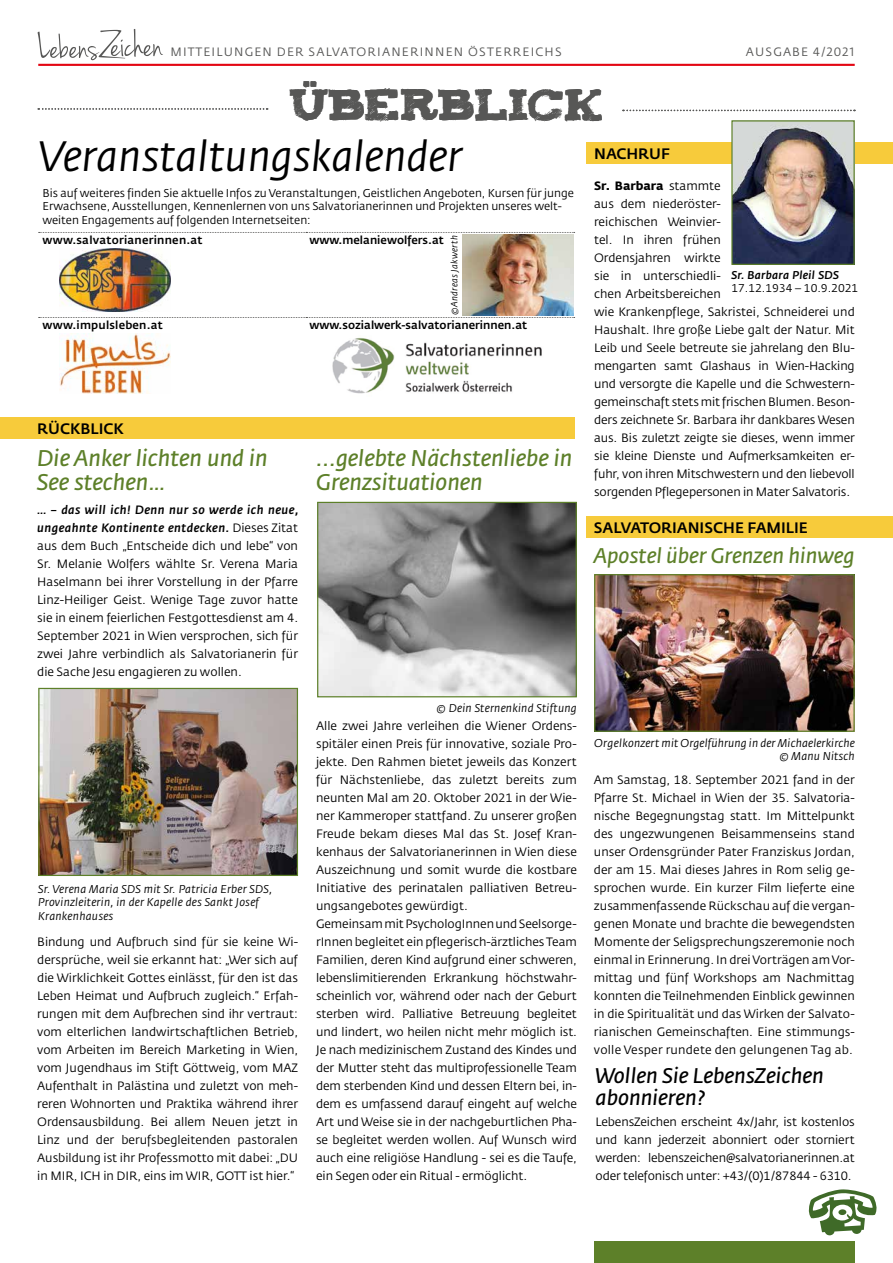
<style>
.page{position:relative;width:893px;height:1263px;background:#fff}
.page>*{position:absolute;margin:0;border:0;box-sizing:border-box;transform-origin:0 0}
.t1{font:42px "Fedra Sans CEVA Book Italic TF";color:#000}
.t2{font:36px "Tiza";color:#575756}
.t3{font:italic 22.5px/24px "Fedra Sans CEVA";color:#5d8029}
.t4{font:21px/22.5px "Fedra Sans CEVA Normal Italic TF";color:#000}
.t5{font:italic 21px "Fedra Sans CEVA";color:#5d8029}
.t6{font:15px "Fedra Sans CEVA Medium TF";color:#000}
.t7{font:12px/18px "Fedra Sans CEVA Book TF";letter-spacing:-.005em;color:#000;text-align:justify}
.t8{font:italic 500 12px/18px "Fedra Sans CEVA";letter-spacing:.04em;color:#000}
.t9{font:12px "Fedra Sans CEVA";letter-spacing:.1em;color:#575756}
.t10{font:700 12px "Fedra Sans CEVA";color:#000}
.t11{font:11.25px/13.5px "Fedra Sans CEVA Book TF";color:#000}
.t12{font:italic 11.25px/13.5px "Fedra Sans CEVA";letter-spacing:.02em;color:#000;text-align:right}
.t13{font:11.25px "Fedra Sans CEVA Medium TF";color:#000}
.t14{font:11.25px "Fedra Sans CEVA Medium TF";letter-spacing:.02em;color:#000}
.t15{font:11.25px "Fedra Sans CEVA Medium Italic TF";letter-spacing:.03em;color:#000}
.t16{font:italic 9px "Fedra Sans CEVA";letter-spacing:.03em;color:#000}
.s1{font-family:"Fedra Sans CEVA Book TF";font-weight:400;font-style:normal}
.s2{font-family:"Fedra Sans CEVA Book TF";font-weight:400}
</style>
<div class="page">
<div style="left:587px;top:517px;width:306px;height:21px;background:#f7cb3b"></div>
<hr style="left:38px;top:64px;width:817px;height:2px;background:#e30613">
<svg style="left:38px;top:29px;width:125px;height:31px"></svg>
<div style="left:594px;top:1242px;width:261px;height:21px;background:#5d8029"></div>
<div style="left:587px;top:142px;width:306px;height:21px;background:#f7cb3b"></div>
<svg style="left:38px;top:108px;width:230px;height:2px"></svg>
<svg style="left:623px;top:110px;width:232px;height:1px"></svg>
<div style="left:0;top:418px;width:574px;height:21px;background:#f7cb3b"></div>
<img style="left:596px;top:576px;width:257px;height:154px">
<div style="left:594px;top:574px;width:261px;height:158px;border:1px solid #5d8029"></div>
<svg style="left:39px;top:232px;width:536px;height:1px"></svg>
<svg style="left:39px;top:317px;width:536px;height:1px"></svg>
<img style="left:332px;top:338px;width:210px;height:56px">
<img style="left:59px;top:333px;width:112px;height:61px">
<img style="left:59px;top:248px;width:112px;height:63px">
<img style="left:462px;top:235px;width:112px;height:81px">
<img style="left:733px;top:122px;width:120px;height:141px">
<div style="left:731px;top:120px;width:124px;height:145px;border:1px solid #5d8029"></div>
<svg style="left:808px;top:1189px;width:69px;height:46px"></svg>
<img style="left:40px;top:690px;width:256px;height:184px">
<div style="left:38px;top:688px;width:260px;height:188px;border:1px solid #5d8029"></div>
<img style="left:319px;top:504px;width:256px;height:191px">
<div style="left:317px;top:502px;width:260px;height:195px;border:1px solid #5d8029"></div>
<p class="t9" style="left:170px;top:44px;width:393px">MITTEILUNGEN DER SALVATORIANERINNEN ÖSTERREICHS</p>
<p class="t9" style="left:746px;top:44px;width:110px">AUSGABE 4/2021</p>
<h2 class="t2" style="left:290px;top:76px;width:314px">ÜBERBLICK</h2>
<h1 class="t1" style="left:38px;top:130px;width:425px">Veranstaltungskalender</h1>
<p class="t11" style="left:43px;top:186px;width:533px">Bis auf weiteres finden Sie aktuelle Infos zu Veranstaltungen, Geistlichen Angeboten, Kursen für junge<br>Erwachsene, Ausstellungen, Kennenlernen von uns Salvatorianerinnen und Projekten unseres welt&shy;weiten Engagements auf folgenden Internetseiten:</p>
<p class="t14" style="left:43px;top:233px;width:162px">www.salvatorianerinnen.at</p>
<p class="t13" style="left:309px;top:233px;width:136px">www.melaniewolfers.at</p>
<p class="t16" style="left:449px;top:315px;width:81px;rotate:-90deg">©Andreas Jakwerth</p>
<p class="t14" style="left:43px;top:318px;width:122px">www.impulsleben.at</p>
<p class="t13" style="left:309px;top:318px;width:219px">www.sozialwerk-salvatorianerinnen.at</p>
<p class="t6" style="left:37px;top:420px;width:88px">RÜCKBLICK</p>
<h3 class="t3" style="left:37px;top:446px;width:232px">Die Anker lichten und in<br>See stechen…</h3>
<p class="t8" style="left:37px;top:501px;width:263px">… – das will ich! Denn nur so werde ich neue, ungeahnte Kontinente entdecken. <span class="s1">Dieses Zitat</span></p>
<p class="t7" style="left:37px;top:537px;width:262px">aus dem Buch „Entscheide dich und lebe“ von Sr. Melanie Wolfers wählte Sr. Verena Maria Haselmann bei ihrer Vorstellung in der Pfarre Linz-Heiliger Geist. Wenige Tage zuvor hatte sie in einem feierlichen Festgottesdienst am 4.<br>September 2021 in Wien versprochen, sich für zwei Jahre verbindlich als Salvatorianerin für die Sache Jesu engagieren zu wollen.</p>
<p class="t12" style="left:38px;top:882px;width:236px;text-align:left">Sr. Verena Maria SDS mit Sr. Patricia Erber SDS,<br>Provinzleiterin, in der Kapelle des Sankt Josef<br>Krankenhauses</p>
<p class="t7" style="left:37px;top:933px;width:262px">Bindung und Aufbruch sind für sie keine Wi&shy;dersprüche, weil sie erkannt hat: „Wer sich auf die Wirklichkeit Gottes einlässt, für den ist das Leben Heimat und Aufbruch zugleich.“ Erfah&shy;rungen mit dem Aufbrechen sind ihr vertraut: vom elterlichen landwirtschaftlichen Betrieb, vom Arbeiten im Bereich Marketing in Wien, vom Jugendhaus im Stift Göttweig, vom MAZ Aufenthalt in Palästina und zuletzt von meh&shy;reren Wohnorten und Praktika während ihrer Ordensausbildung. Bei allem Neuen jetzt in Linz und der berufsbegleitenden pastoralen Ausbildung ist ihr Professmotto mit dabei: „DU in MIR, ICH in DIR, eins im WIR, GOTT ist hier.“</p>
<h3 class="t3" style="left:316px;top:446px;width:258px">...gelebte Nächstenliebe in<br>Grenzsituationen</h3>
<p class="t12" style="left:437px;top:701px;width:142px">© Dein Sternenkind Stiftung</p>
<p class="t7" style="left:316px;top:717px;width:262px;text-align:left">Alle zwei Jahre verleihen die Wiener Ordens&shy;spitäler einen Preis für innovative, soziale Pro&shy;jekte. Den Rahmen bietet jeweils das Konzert für Nächstenliebe, das zuletzt bereits zum neunten Mal am 20. Oktober 2021 in der Wie&shy;ner Kammeroper stattfand. Zu unserer großen Freude bekam dieses Mal das St. Josef Kran&shy;kenhaus der Salvatorianerinnen in Wien diese Auszeichnung und somit wurde die kostbare Initiative des perinatalen palliativen Betreu&shy;ungsangebotes gewürdigt.<br>Gemeinsam mit PsychologInnen und Seelsorge&shy;rInnen begleitet ein pflegerisch-ärztliches Team Familien, deren Kind aufgrund einer schweren, lebenslimitierenden Erkrankung höchstwahr&shy;scheinlich vor, während oder nach der Geburt sterben wird. Palliative Betreuung begleitet und lindert, wo heilen nicht mehr möglich ist.<br>Je nach medizinischem Zustand des Kindes und der Mutter steht das multiprofessionelle Team dem sterbenden Kind und dessen Eltern bei, in&shy;dem es umfassend darauf eingeht auf welche Art und Weise sie in der nachgeburtlichen Pha&shy;se begleitet werden wollen. Auf Wunsch wird auch eine religiöse Handlung - sei es die Taufe, ein Segen oder ein Ritual - ermöglicht.</p>
<p class="t6" style="left:594px;top:145px;width:77px">NACHRUF</p>
<p class="t10" style="left:594px;top:178px;width:128px">Sr. Barbara <span class="s2">stammte</span></p>
<p class="t7" style="left:594px;top:195px;width:262px;text-align:left">aus dem niederöster-<br>reichischen Weinvier-<br>tel. In ihren frühen<br>Ordensjahren wirkte<br>sie in unterschiedli-<br>chen Arbeitsbereichen<br>wie Krankenpflege, Sakristei, Schneiderei und Haushalt. Ihre große Liebe galt der Natur. Mit Leib und Seele betreute sie jahrelang den Blu&shy;mengarten samt Glashaus in Wien-Hacking und versorgte die Kapelle und die Schwestern&shy;gemeinschaft stets mit frischen Blumen. Beson&shy;ders zeichnete Sr. Barbara ihr dankbares Wesen aus. Bis zuletzt zeigte sie dieses, wenn immer sie kleine Dienste und Aufmerksamkeiten er&shy;fuhr, von ihren Mitschwestern und den liebevoll sorgenden Pflegepersonen in Mater Salvatoris.</p>
<p class="t15" style="left:731px;top:268px;width:109px">Sr. Barbara Pleil SDS</p>
<p class="t11" style="left:731px;top:282px;width:128px">17.12.1934 – 10.9.2021</p>
<p class="t6" style="left:594px;top:518px;width:215px">SALVATORIANISCHE FAMILIE</p>
<h3 class="t5" style="left:594px;top:542px;width:262px">Apostel über Grenzen hinweg</h3>
<p class="t12" style="left:594px;top:737px;width:262px;line-height:12.9px">Orgelkonzert mit Orgelführung in der Michaelerkirche © Manu Nitsch</p>
<p class="t7" style="left:594px;top:771px;width:262px">Am Samstag, 18. September 2021 fand in der Pfarre St. Michael in Wien der 35. Salvatoria&shy;nische Begegnungstag statt. Im Mittelpunkt des ungezwungenen Beisammenseins stand unser Ordensgründer Pater Franziskus Jordan, der am 15. Mai dieses Jahres in Rom selig ge&shy;sprochen wurde. Ein kurzer Film lieferte eine zusammenfassende Rückschau auf die vergan&shy;genen Monate und brachte die bewegendsten Momente der Seligsprechungszeremonie noch einmal in Erinnerung. In drei Vorträgen am Vor&shy;mittag und fünf Workshops am Nachmittag konnten die Teilnehmenden Einblick gewinnen in die Spiritualität und das Wirken der Salvato&shy;rianischen Gemeinschaften. Eine stimmungs&shy;volle Vesper rundete den gelungenen Tag ab.</p>
<h3 class="t4" style="left:596px;top:1064px;width:230px">Wollen Sie LebensZeichen abonnieren?</h3>
<p class="t7" style="left:596px;top:1113px;width:261px">LebensZeichen erscheint 4x/Jahr, ist kostenlos und kann jederzeit abonniert oder storniert werden: lebenszeichen@salvatorianerinnen.at oder telefonisch unter: +43/(0)1/87844 - 6310.</p>
</div>
